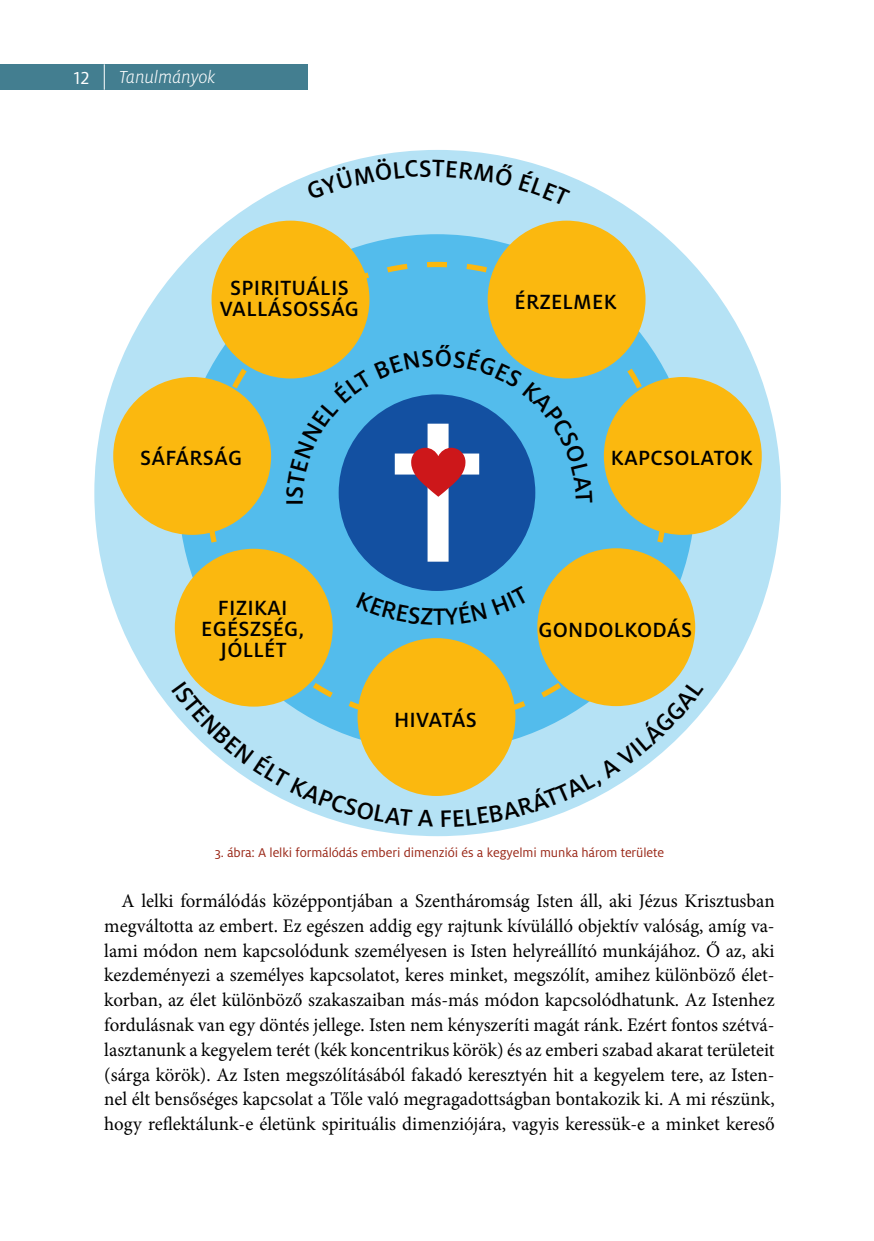
<style>
.page{position:relative;width:874px;height:1241px;background:#fff}
.page>*{position:absolute;margin:0;border:0;box-sizing:border-box;transform-origin:0 0}
.t1{font:500 26.25px "Milo Pro";color:#000}
.t2{font:500 22.75px/21px "Milo Pro";letter-spacing:.01em;color:#000;text-align:center}
.t3{font:500 22.75px "Milo Pro";letter-spacing:-.01em;color:#000}
.t4{font:19.25px/24.8px "Minion Pro";color:#000;text-align:justify}
.t5{font:italic 300 19.25px "Milo Pro";color:#fff}
.t6{font:19.25px "Milo Pro";color:#fff}
.t7{font:14px "Milo Pro";letter-spacing:-.005em;color:#992616}
</style>
<div class="page">
<div style="left:0;top:64px;width:308px;height:26px;background:#437e90"></div>
<svg style="left:104px;top:64px;width:1px;height:26px"></svg>
<div style="left:94px;top:150px;width:686px;height:686px;background:#b5e2f5;border-radius:50%"></div>
<svg style="left:203px;top:259px;width:467px;height:421px;background:#53abdc"></svg>
<div style="left:211px;top:220px;width:158px;height:158px;background:#fbb80f;border-radius:50%"></div>
<div style="left:487px;top:220px;width:158px;height:158px;background:#fbb80f;border-radius:50%"></div>
<div style="left:603px;top:377px;width:158px;height:158px;background:#fbb80f;border-radius:50%"></div>
<div style="left:537px;top:548px;width:157px;height:158px;background:#fbb80f;border-radius:50%"></div>
<div style="left:113px;top:377px;width:158px;height:158px;background:#fbb80f;border-radius:50%"></div>
<div style="left:357px;top:638px;width:158px;height:157px;background:#fbb80f;border-radius:50%"></div>
<div style="left:175px;top:548px;width:157px;height:158px;background:#fbb80f;border-radius:50%"></div>
<svg style="left:307px;top:158px;width:263px;height:19px"></svg>
<svg style="left:171px;top:680px;width:241px;height:145px"></svg>
<svg style="left:441px;top:679px;width:262px;height:147px"></svg>
<svg style="left:286px;top:344px;width:306px;height:159px;background:#5998bc"></svg>
<div style="left:356px;top:586px;width:173px;height:39px;background:#53bcec"></div>
<p class="t6" style="left:74px;top:67px;width:17px">12</p>
<p class="t5" style="left:119px;top:67px;width:98px">Tanulmányok</p>
<p class="t2" style="left:220px;top:277px;width:141px">SPIRITUÁLIS<br>VALLÁSOSSÁG</p>
<p class="t2" style="left:514px;top:291px;width:103px">ÉRZELMEK</p>
<p class="t2" style="left:140px;top:448px;width:103px">SÁFÁRSÁG</p>
<h1 class="t1" style="left:280px;top:506px;width:9px;rotate:-90deg">I</h1>
<p class="t2" style="left:201px;top:597px;width:104px">FIZIKAI<br>EGÉSZSÉG,<br>JÓLLÉT</p>
<p class="t3" style="left:394px;top:706px;width:84px">HIVATÁS</p>
<p class="t2" style="left:610px;top:448px;width:143px">KAPCSOLATOK</p>
<p class="t2" style="left:538px;top:619px;width:155px">GONDOLKODÁS</p>
<p class="t7" style="left:214px;top:845px;width:451px">3. ábra: A lelki formálódás emberi dimenziói és a kegyelmi munka három területe</p>
<p class="t4" style="left:104px;top:888px;width:671px;text-indent:17px">A lelki formálódás középpontjában a Szentháromság Isten áll, aki Jézus Krisztusban megváltotta az embert. Ez egészen addig egy rajtunk kívülálló objektív valóság, amíg va&shy;lami módon nem kapcsolódunk személyesen is Isten helyreállító munkájához. Ő az, aki kezdeményezi a személyes kapcsolatot, keres minket, megszólít, amihez különböző élet&shy;korban, az élet különböző szakaszaiban más-más módon kapcsolódhatunk. Az Istenhez fordulásnak van egy döntés jellege. Isten nem kényszeríti magát ránk. Ezért fontos szétvá&shy;lasztanunk a kegyelem terét (kék koncentrikus körök) és az emberi szabad akarat területeit (sárga körök). Az Isten megszólításából fakadó keresztyén hit a kegyelem tere, az Isten&shy;nel élt bensőséges kapcsolat a Tőle való megragadottságban bontakozik ki. A mi részünk, hogy reflektálunk-e életünk spirituális dimenziójára, vagyis keressük-e a minket kereső</p>
</div>
